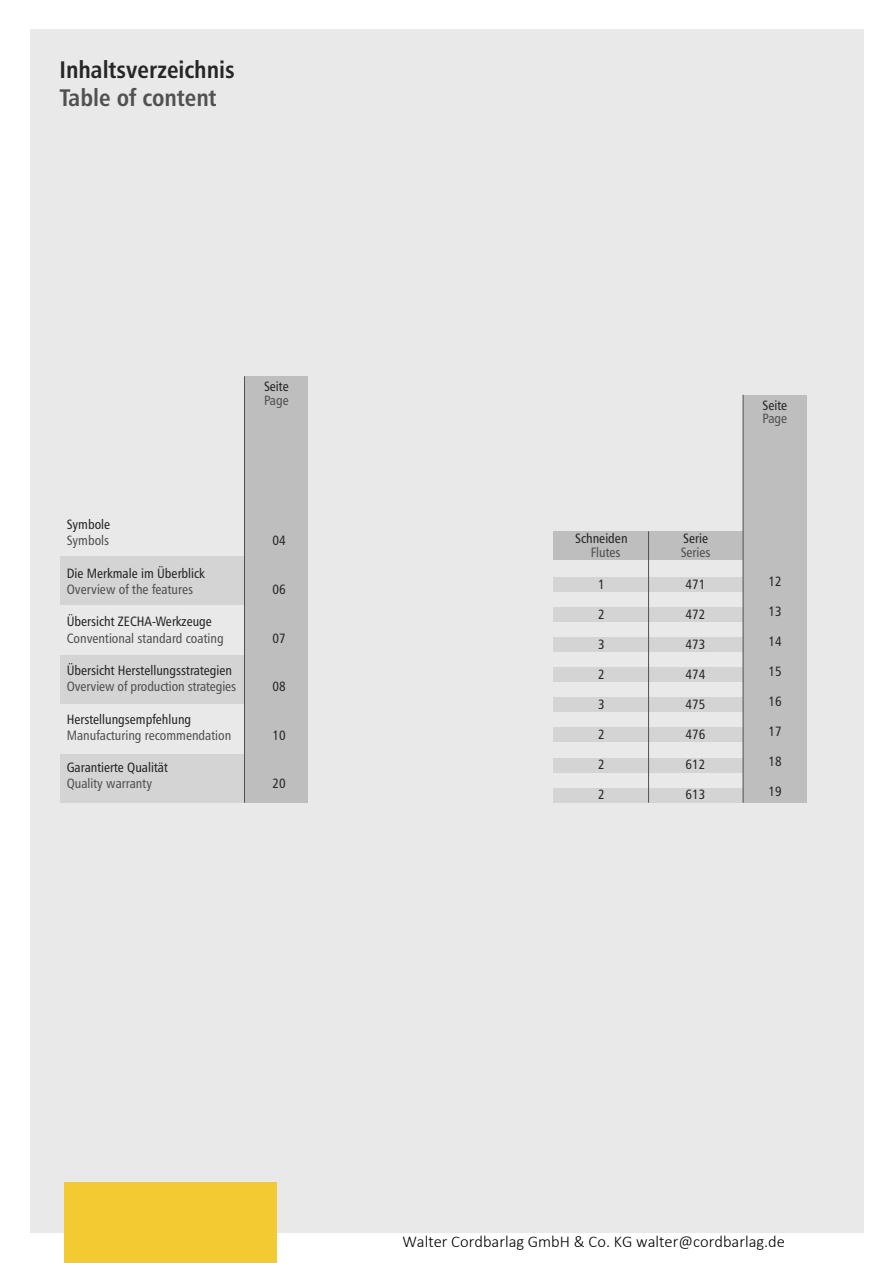
<style>
.page{position:relative;width:893px;height:1263px;background:#fff}
.page>*{position:absolute;margin:0;border:0;box-sizing:border-box;transform-origin:0 0}
.t1{font:24px "Humanist 777 BT Bold Condensed B";color:#272627}
.t2{font:24px "Humanist 777 BT Bold Condensed B";color:#525152}
.t3{font:300 16.5px "Calibri";color:#000}
.t4{font:13.5px "Humanist 777 BT Roman Condensed B";color:#272627}
.t5{font:13.5px "Humanist 777 BT Roman Condensed B";color:#525152}
.t6{font:13.5px "Humanist 777 BT Roman Condensed B";color:#504f50}
</style>
<div class="page">
<div style="left:30px;top:30px;width:833px;height:1203px;background:#e9e9e9"></div>
<div style="left:60px;top:754px;width:184px;height:49px;background:#d4d4d4"></div>
<div style="left:60px;top:655px;width:184px;height:49px;background:#d4d4d4"></div>
<div style="left:554px;top:788px;width:189px;height:15px;background:#d4d4d4"></div>
<div style="left:554px;top:758px;width:189px;height:14px;background:#d4d4d4"></div>
<div style="left:245px;top:376px;width:63px;height:427px;background:#bebebe"></div>
<div style="left:60px;top:556px;width:184px;height:49px;background:#d4d4d4"></div>
<hr style="left:244px;top:376px;width:1px;height:427px;background:#525152">
<div style="left:554px;top:667px;width:189px;height:15px;background:#d4d4d4"></div>
<div style="left:554px;top:637px;width:189px;height:14px;background:#d4d4d4"></div>
<div style="left:554px;top:607px;width:189px;height:15px;background:#d4d4d4"></div>
<div style="left:554px;top:531px;width:189px;height:29px;background:#bebebe"></div>
<div style="left:554px;top:577px;width:189px;height:14px;background:#d4d4d4"></div>
<div style="left:554px;top:728px;width:189px;height:14px;background:#d4d4d4"></div>
<div style="left:554px;top:697px;width:189px;height:15px;background:#d4d4d4"></div>
<div style="left:743px;top:395px;width:64px;height:408px;background:#bebebe"></div>
<hr style="left:648px;top:531px;width:1px;height:272px;background:#525152">
<hr style="left:743px;top:395px;width:1px;height:408px;background:#525152">
<div style="left:64px;top:1182px;width:212px;height:81px;background:#f3ca32"></div>
<h1 class="t1" style="left:60px;top:60px;width:177px">Inhaltsverzeichnis</h1>
<h1 class="t2" style="left:60px;top:88px;width:158px">Table of content</h1>
<p class="t4" style="left:264px;top:381px;width:26px">Seite</p>
<p class="t5" style="left:264px;top:394px;width:26px">Page</p>
<p class="t4" style="left:67px;top:519px;width:45px">Symbole</p>
<p class="t5" style="left:67px;top:535px;width:44px">Symbols</p>
<p class="t4" style="left:272px;top:535px;width:15px">04</p>
<p class="t4" style="left:67px;top:568px;width:140px">Die Merkmale im Überblick</p>
<p class="t5" style="left:67px;top:584px;width:128px">Overview of the features</p>
<p class="t4" style="left:272px;top:584px;width:15px">06</p>
<p class="t4" style="left:67px;top:616px;width:147px">Übersicht ZECHA-Werkzeuge</p>
<p class="t5" style="left:67px;top:632px;width:159px">Conventional standard coating</p>
<p class="t4" style="left:272px;top:632px;width:15px">07</p>
<p class="t4" style="left:67px;top:665px;width:167px">Übersicht Herstellungsstrategien</p>
<p class="t5" style="left:67px;top:681px;width:171px">Overview of production strategies</p>
<p class="t4" style="left:272px;top:681px;width:15px">08</p>
<p class="t4" style="left:67px;top:713px;width:126px">Herstellungsempfehlung</p>
<p class="t5" style="left:67px;top:730px;width:166px">Manufacturing recommendation</p>
<p class="t4" style="left:272px;top:730px;width:15px">10</p>
<p class="t4" style="left:67px;top:762px;width:103px">Garantierte Qualität</p>
<p class="t5" style="left:67px;top:778px;width:87px">Quality warranty</p>
<p class="t4" style="left:272px;top:778px;width:15px">20</p>
<p class="t4" style="left:575px;top:533px;width:54px">Schneiden</p>
<p class="t6" style="left:591px;top:547px;width:31px">Flutes</p>
<p class="t4" style="left:598px;top:579px;width:8px">1</p>
<p class="t4" style="left:598px;top:609px;width:8px">2</p>
<p class="t4" style="left:598px;top:639px;width:8px">3</p>
<p class="t4" style="left:598px;top:669px;width:8px">2</p>
<p class="t4" style="left:598px;top:699px;width:8px">3</p>
<p class="t4" style="left:598px;top:729px;width:8px">2</p>
<p class="t4" style="left:598px;top:759px;width:8px">2</p>
<p class="t4" style="left:598px;top:789px;width:8px">2</p>
<p class="t4" style="left:683px;top:533px;width:26px">Serie</p>
<p class="t5" style="left:681px;top:547px;width:31px">Series</p>
<p class="t4" style="left:686px;top:579px;width:21px">471</p>
<p class="t4" style="left:686px;top:609px;width:21px">472</p>
<p class="t4" style="left:686px;top:639px;width:21px">473</p>
<p class="t4" style="left:686px;top:669px;width:21px">474</p>
<p class="t4" style="left:686px;top:699px;width:21px">475</p>
<p class="t4" style="left:686px;top:729px;width:21px">476</p>
<p class="t4" style="left:686px;top:759px;width:21px">612</p>
<p class="t4" style="left:686px;top:789px;width:21px">613</p>
<p class="t4" style="left:763px;top:399px;width:26px">Seite</p>
<p class="t5" style="left:763px;top:413px;width:26px">Page</p>
<p class="t4" style="left:768px;top:576px;width:15px">12</p>
<p class="t4" style="left:768px;top:606px;width:15px">13</p>
<p class="t4" style="left:768px;top:636px;width:15px">14</p>
<p class="t4" style="left:768px;top:666px;width:15px">15</p>
<p class="t4" style="left:768px;top:696px;width:15px">16</p>
<p class="t4" style="left:768px;top:726px;width:15px">17</p>
<p class="t4" style="left:768px;top:756px;width:15px">18</p>
<p class="t4" style="left:768px;top:786px;width:15px">19</p>
<p class="t3" style="left:402px;top:1231px;width:384px">Walter Cordbarlag GmbH &amp; Co. KG walter@cordbarlag.de</p>
</div>
